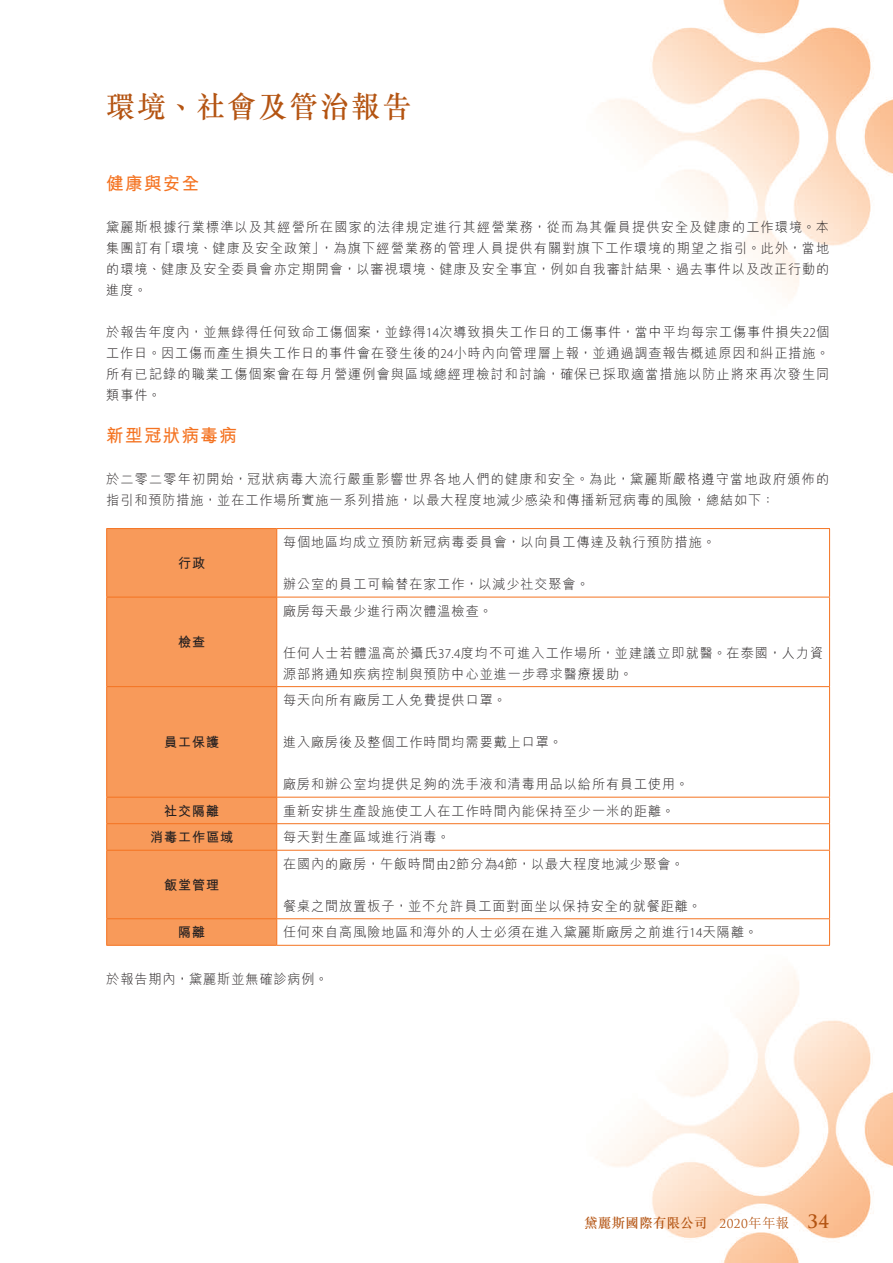
<style>
.page{position:relative;width:893px;height:1263px;background:#fff}
.page>*{position:absolute;margin:0;border:0;box-sizing:border-box;transform-origin:0 0}
.t1{font:500 30px "M Sung HK";letter-spacing:.075em;color:#b45412;scale:.96 1}
._01_H1{font:700 18px "M Hei HK";letter-spacing:.08em;color:#f47321}
._00_txt{font:300 13.5px/21px "M Hei HK";letter-spacing:.07em;color:#231f20;text-align:justify}
._00_txt-2{font:300 13.5px/21px "M Hei HK";letter-spacing:.09em;color:#231f20}
._00_txt-3{font:700 13.5px "M Hei HK";letter-spacing:.07em;color:#231f20}
.t2{font:500 13.5px "M Sung HK";letter-spacing:.025em;color:#b45412}
.s1{font-family:"Myriad Pro"}
.s2{font-family:"Trajan Pro";font-weight:400;font-size:12px}
.s3{font-weight:300}
.s4{font-family:"Trajan Pro";font-weight:700;font-size:18px}
</style>
<div class="page">
<img style="left:277px;top:0;width:616px;height:1263px">
<div style="left:107px;top:529px;width:169px;height:416px;background:#f89a5a"></div>
<hr style="left:106px;top:528px;width:171px;height:1px;background:#f47321">
<hr style="left:106px;top:529px;width:1px;height:68px;background:#f47321">
<hr style="left:277px;top:528px;width:553px;height:1px;background:#f47321">
<hr style="left:276px;top:529px;width:1px;height:68px;background:#f47321">
<hr style="left:829px;top:529px;width:1px;height:68px;background:#f47321">
<hr style="left:106px;top:597px;width:171px;height:1px;background:#f47321">
<hr style="left:106px;top:597px;width:1px;height:89px;background:#f47321">
<hr style="left:277px;top:597px;width:553px;height:1px;background:#f47321">
<hr style="left:276px;top:597px;width:1px;height:89px;background:#f47321">
<hr style="left:829px;top:597px;width:1px;height:89px;background:#f47321">
<hr style="left:106px;top:686px;width:171px;height:1px;background:#f47321">
<hr style="left:106px;top:687px;width:1px;height:110px;background:#f47321">
<hr style="left:277px;top:686px;width:553px;height:1px;background:#f47321">
<hr style="left:276px;top:687px;width:1px;height:110px;background:#f47321">
<hr style="left:829px;top:687px;width:1px;height:110px;background:#f47321">
<hr style="left:106px;top:797px;width:171px;height:1px;background:#f47321">
<hr style="left:277px;top:797px;width:553px;height:1px;background:#f47321">
<hr style="left:106px;top:823px;width:171px;height:1px;background:#f47321">
<svg style="left:106px;top:797px;width:1px;height:53px"></svg>
<hr style="left:277px;top:823px;width:553px;height:1px;background:#f47321">
<svg style="left:276px;top:797px;width:1px;height:53px"></svg>
<svg style="left:829px;top:797px;width:1px;height:53px"></svg>
<hr style="left:106px;top:850px;width:171px;height:1px;background:#f47321">
<hr style="left:106px;top:850px;width:1px;height:68px;background:#f47321">
<hr style="left:277px;top:850px;width:553px;height:1px;background:#f47321">
<hr style="left:276px;top:850px;width:1px;height:68px;background:#f47321">
<hr style="left:829px;top:850px;width:1px;height:68px;background:#f47321">
<hr style="left:106px;top:918px;width:171px;height:1px;background:#f47321">
<svg style="left:106px;top:919px;width:1px;height:26px"></svg>
<hr style="left:277px;top:918px;width:553px;height:1px;background:#f47321">
<svg style="left:276px;top:919px;width:1px;height:26px"></svg>
<svg style="left:829px;top:919px;width:1px;height:26px"></svg>
<hr style="left:106px;top:945px;width:171px;height:1px;background:#f47321">
<hr style="left:277px;top:945px;width:553px;height:1px;background:#f47321">
<h1 class="t1" style="left:106px;top:86px;width:319px">環境、社會及管治報告</h1>
<p class="_01_H1" style="left:106px;top:171px;width:94px">健康與安全</p>
<p class="_00_txt" style="left:106px;top:216px;width:725px">黛麗斯根據行業標準以及其經營所在國家的法律規定進行其經營業務，從而為其僱員提供安全及健康的工作環境。本集團訂有「環境、健康及安全政策」，為旗下經營業務的管理人員提供有關對旗下工作環境的期望之指引。此外，當地的環境、健康及安全委員會亦定期開會，以審視環境、健康及安全事宜，例如自我審計結果、過去事件以及改正行動的進度。</p>
<p class="_00_txt" style="left:106px;top:321px;width:724px">於報告年度內，並無錄得任何致命工傷個案，並錄得<span class="s1">14</span>次導致損失工作日的工傷事件，當中平均每宗工傷事件損失<span class="s1">22</span>個工作日。因工傷而產生損失工作日的事件會在發生後的<span class="s1">24</span>小時內向管理層上報，並通過調查報告概述原因和糾正措施。所有已記錄的職業工傷個案會在每月營運例會與區域總經理檢討和討論，確保已採取適當措施以防止將來再次發生同類事件。</p>
<p class="_01_H1" style="left:106px;top:423px;width:132px">新型冠狀病毒病</p>
<p class="_00_txt-2" style="left:106px;top:468px;width:724px">於二零二零年初開始，冠狀病毒大流行嚴重影響世界各地人們的健康和安全。為此，黛麗斯嚴格遵守當地政府頒佈的指引和預防措施，並在工作場所實施一系列措施，以最大程度地減少感染和傳播新冠病毒的風險，總結如下：</p>
<p class="_00_txt-3" style="left:178px;top:553px;width:29px">行政</p>
<p class="_00_txt-3" style="left:178px;top:632px;width:29px">檢查</p>
<p class="_00_txt-3" style="left:164px;top:732px;width:57px">員工保護</p>
<p class="_00_txt" style="left:283px;top:531px;width:434px">每個地區均成立預防新冠病毒委員會，以向員工傳達及執行預防措施。</p>
<p class="_00_txt" style="left:283px;top:573px;width:307px">辦公室的員工可輪替在家工作，以減少社交聚會。</p>
<p class="_00_txt" style="left:283px;top:599px;width:210px">廠房每天最少進行兩次體溫檢查。</p>
<p class="_00_txt" style="left:283px;top:641px;width:541px">任何人士若體溫高於攝氏<span class="s1">37.4</span>度均不可進入工作場所，並建議立即就醫。在泰國，人力資源部將通知疾病控制與預防中心並進一步尋求醫療援助。</p>
<p class="_00_txt" style="left:283px;top:689px;width:225px">每天向所有廠房工人免費提供口罩。</p>
<p class="_00_txt" style="left:283px;top:731px;width:281px">進入廠房後及整個工作時間均需要戴上口罩。</p>
<p class="_00_txt" style="left:283px;top:773px;width:407px">廠房和辦公室均提供足夠的洗手液和清毒用品以給所有員工使用。</p>
<p class="_00_txt-3" style="left:164px;top:801px;width:57px">社交隔離</p>
<p class="_00_txt" style="left:283px;top:800px;width:393px">重新安排生產設施使工人在工作時間內能保持至少一米的距離。</p>
<p class="_00_txt-3" style="left:150px;top:827px;width:85px">消毒工作區域</p>
<p class="_00_txt" style="left:283px;top:826px;width:168px">每天對生產區域進行消毒。</p>
<p class="_00_txt-3" style="left:164px;top:875px;width:57px">飯堂管理</p>
<p class="_00_txt" style="left:283px;top:853px;width:402px">在國內的廠房，午飯時間由<span class="s1">2</span>節分為<span class="s1">4</span>節，以最大程度地減少聚會。</p>
<p class="_00_txt" style="left:283px;top:895px;width:420px">餐桌之間放置板子，並不允許員工面對面坐以保持安全的就餐距離。</p>
<p class="_00_txt-3" style="left:178px;top:922px;width:29px">隔離</p>
<p class="_00_txt" style="left:283px;top:921px;width:476px">任何來自高風險地區和海外的人士必須在進入黛麗斯廠房之前進行<span class="s1">14</span>天隔離。</p>
<p class="_00_txt" style="left:106px;top:968px;width:223px">於報告期內，黛麗斯並無確診病例。</p>
<p class="t2" style="left:584px;top:1214px;width:246px">黛麗斯國際有限公司 <span class="s2">2020</span><span class="s3">年年報</span> <span class="s4">34</span></p>
</div>
